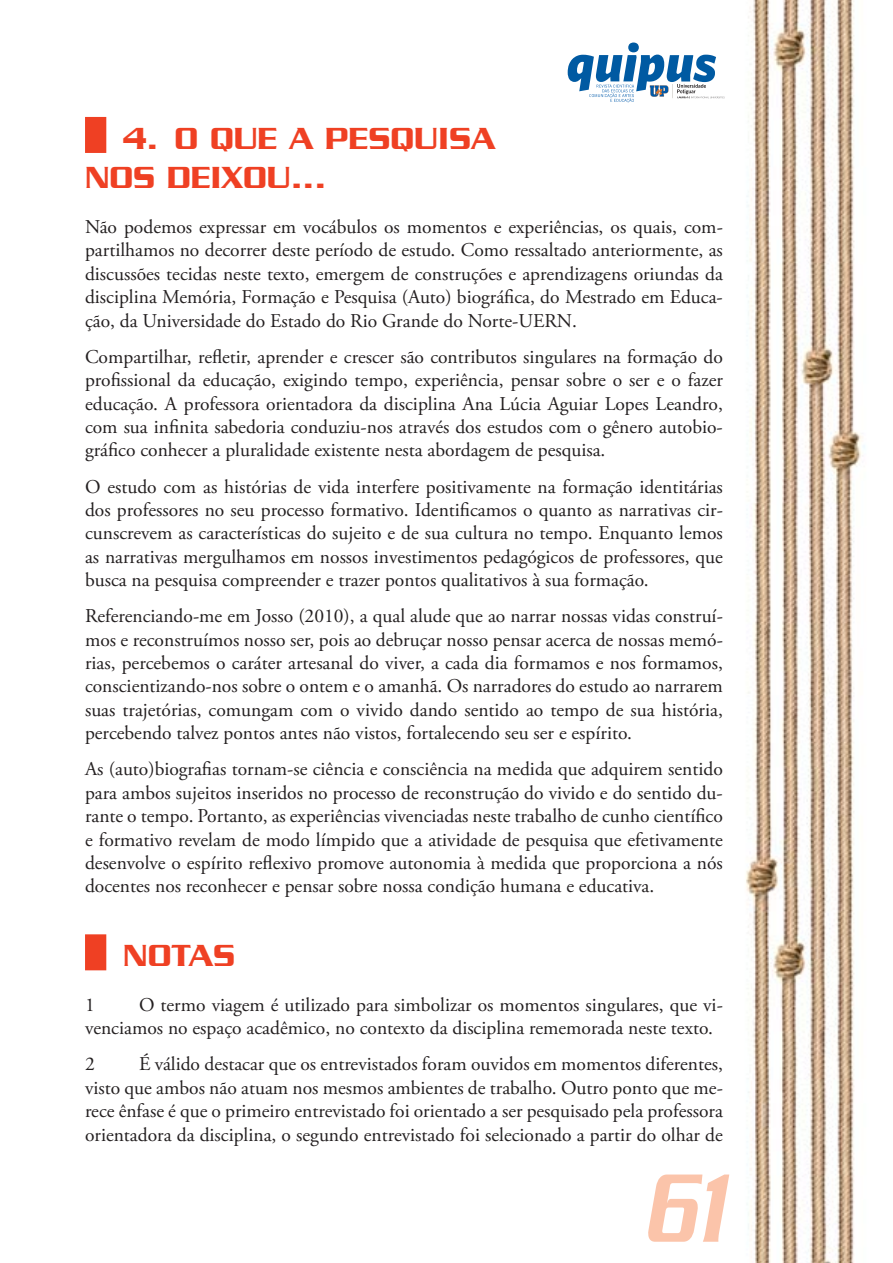
<style>
.page{position:relative;width:893px;height:1263px;background:#fff}
.page>*{position:absolute;margin:0;border:0;box-sizing:border-box;transform-origin:0 0}
.t1{font:italic 500 105px "Serpentine Std";color:#fbc4aa;scale:.7 1}
.t2{font:500 33px/39.6px "Serpentine Std";color:#ef4023}
.t3{font:19.5px/23.4px "Adobe Garamond Pro";color:#231f20;text-align:justify}
</style>
<div class="page">
<img style="left:85px;top:0;width:780px;height:1263px">
<svg style="left:568px;top:43px;width:157px;height:60px"></svg>
<div style="left:85px;top:117px;width:21px;height:36px;background:#ef4023"></div>
<div style="left:85px;top:934px;width:21px;height:36px;background:#ef4023"></div>
<h2 class="t2" style="left:85px;top:121px;width:412px;text-indent:38px">4. O QUE A PESQUISA<br>NOS DEIXOU...</h2>
<p class="t3" style="left:85px;top:217px;width:639px">Não podemos expressar em vocábulos os momentos e experiências, os quais, com&shy;partilhamos no decorrer deste período de estudo. Como ressaltado anteriormente, as discussões tecidas neste texto, emergem de construções e aprendizagens oriundas da disciplina Memória, Formação e Pesquisa (Auto) biográfica, do Mestrado em Educa&shy;ção, da Universidade do Estado do Rio Grande do Norte-UERN.</p>
<p class="t3" style="left:85px;top:347px;width:639px">Compartilhar, refletir, aprender e crescer são contributos singulares na formação do profissional da educação, exigindo tempo, experiência, pensar sobre o ser e o fazer educação. A professora orientadora da disciplina Ana Lúcia Aguiar Lopes Leandro, com sua infinita sabedoria conduziu-nos através dos estudos com o gênero autobio&shy;gráfico conhecer a pluralidade existente nesta abordagem de pesquisa.</p>
<p class="t3" style="left:85px;top:476px;width:639px">O estudo com as histórias de vida interfere positivamente na formação identitárias dos professores no seu processo formativo. Identificamos o quanto as narrativas cir&shy;cunscrevem as características do sujeito e de sua cultura no tempo. Enquanto lemos as narrativas mergulhamos em nossos investimentos pedagógicos de professores, que busca na pesquisa compreender e trazer pontos qualitativos à sua formação.</p>
<p class="t3" style="left:85px;top:606px;width:639px">Referenciando-me em Josso (2010), a qual alude que ao narrar nossas vidas construí&shy;mos e reconstruímos nosso ser, pois ao debruçar nosso pensar acerca de nossas memó&shy;rias, percebemos o caráter artesanal do viver, a cada dia formamos e nos formamos, conscientizando-nos sobre o ontem e o amanhã. Os narradores do estudo ao narrarem suas trajetórias, comungam com o vivido dando sentido ao tempo de sua história, percebendo talvez pontos antes não vistos, fortalecendo seu ser e espírito.</p>
<p class="t3" style="left:85px;top:759px;width:639px">As (auto)biografias tornam-se ciência e consciência na medida que adquirem sentido para ambos sujeitos inseridos no processo de reconstrução do vivido e do sentido du&shy;rante o tempo. Portanto, as experiências vivenciadas neste trabalho de cunho científico e formativo revelam de modo límpido que a atividade de pesquisa que efetivamente desenvolve o espírito reflexivo promove autonomia à medida que proporciona a nós docentes nos reconhecer e pensar sobre nossa condição humana e educativa.</p>
<h2 class="t2" style="left:123px;top:939px;width:113px">NOTAS</h2>
<p class="t3" style="left:85px;top:994px;width:639px;text-indent:54px">O termo viagem é utilizado para simbolizar os momentos singulares, que vi&shy;venciamos no espaço acadêmico, no contexto da disciplina rememorada neste texto.</p>
<p class="t3" style="left:85px;top:1054px;width:11px">2</p>
<p class="t3" style="left:85px;top:994px;width:11px">1</p>
<p class="t3" style="left:85px;top:1054px;width:639px;text-indent:54px">É válido destacar que os entrevistados foram ouvidos em momentos diferentes, visto que ambos não atuam nos mesmos ambientes de trabalho. Outro ponto que me&shy;rece ênfase é que o primeiro entrevistado foi orientado a ser pesquisado pela professora orientadora da disciplina, o segundo entrevistado foi selecionado a partir do olhar de</p>
<h1 class="t1" style="left:643px;top:1176px;width:118px">61</h1>
</div>
